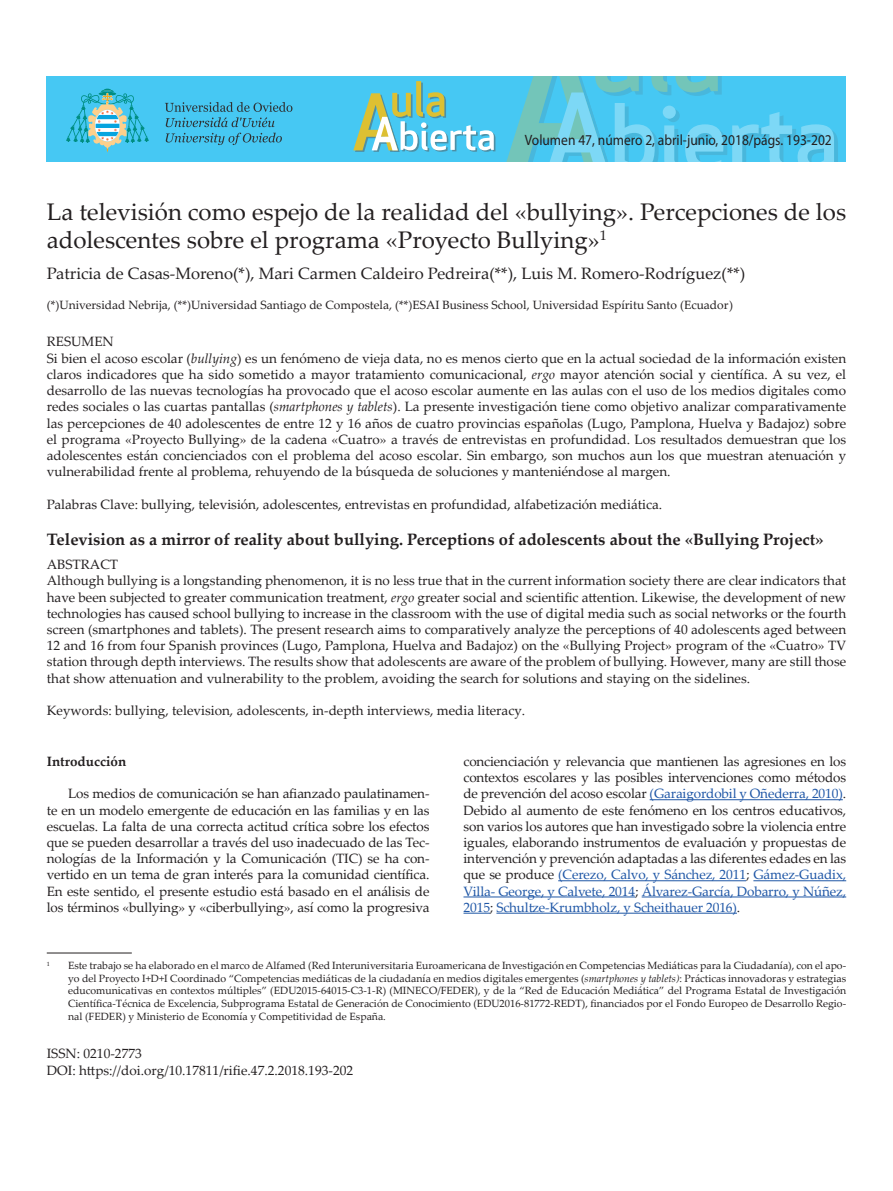
<style>
.page{position:relative;width:893px;height:1191px;background:#fff}
.page>*{position:absolute;margin:0;border:0;box-sizing:border-box;transform-origin:0 0}
.t1{font:24px/28.8px "Palatino Linotype";color:#231f20}
.t2{font:700 16.5px "Palatino Linotype";color:#231f20}
.t3{font:16.5px "Palatino Linotype";color:#231f20}
.t4{font:15px "Myriad Pro";color:#231f20;scale:.9 1}
.t5{font:13.5px/16.2px "Palatino Linotype";color:#231f20}
.t6{font:700 13.5px "Palatino Linotype";color:#231f20}
.t7{font:12px "Palatino Linotype";color:#231f20}
.t8{font:10.5px/12.6px "Palatino Linotype";color:#231f20;text-align:justify}
.t9{font:6.15px "Palatino Linotype";color:#231f20}
.s1{font-style:italic}
.s2{color:#1e56a6}
</style>
<div class="page">
<hr style="left:650px;top:799px;width:193px;height:1px;background:#1e56a6">
<hr style="left:558px;top:880px;width:188px;height:1px;background:#1e56a6">
<hr style="left:753px;top:880px;width:93px;height:1px;background:#1e56a6">
<hr style="left:463px;top:896px;width:172px;height:1px;background:#1e56a6">
<hr style="left:642px;top:896px;width:204px;height:1px;background:#1e56a6">
<svg style="left:463px;top:912px;width:27px;height:1px"></svg>
<hr style="left:496px;top:912px;width:241px;height:1px;background:#1e56a6">
<div style="left:46px;top:76px;width:800px;height:85px;background:#46c8f3"></div>
<svg style="left:507px;top:76px;width:331px;height:85px"></svg>
<svg style="left:165px;top:102px;width:127px;height:25px"></svg>
<svg style="left:166px;top:133px;width:116px;height:12px"></svg>
<svg style="left:66px;top:89px;width:83px;height:63px"></svg>
<svg style="left:353px;top:81px;width:142px;height:71px"></svg>
<hr style="left:47px;top:952px;width:85px;height:1px;background:#231f20">
<p class="t4" style="left:525px;top:131px;width:343px">Volumen 47, número 2, abril-junio, 2018/págs. 193-202</p>
<h1 class="t1" style="left:47px;top:196px;width:801px">La televisión como espejo de la realidad del «bullying». Percepciones de los adolescentes sobre el programa «Proyecto Bullying»<sup>1</sup></h1>
<p class="t3" style="left:47px;top:261px;width:700px">Patricia de Casas-Moreno(*), Mari Carmen Caldeiro Pedreira(**), Luis M. Romero-Rodríguez(**)</p>
<p class="t7" style="left:47px;top:296px;width:688px">(*)Universidad Nebrija, (**)Universidad Santiago de Compostela, (**)ESAI Business School, Universidad Espíritu Santo (Ecuador)</p>
<p class="t5" style="left:47px;top:333px;width:801px">RESUMEN<br>Si bien el acoso escolar (<span class="s1">bullying</span>) es un fenómeno de vieja data, no es menos cierto que en la actual sociedad de la información existen claros indicadores que ha sido sometido a mayor tratamiento comunicacional, <span class="s1">ergo</span> mayor atención social y científica. A su vez, el desarrollo de las nuevas tecnologías ha provocado que el acoso escolar aumente en las aulas con el uso de los medios digitales como redes sociales o las cuartas pantallas (<span class="s1">smartphones y tablets</span>). La presente investigación tiene como objetivo analizar comparativamente las percepciones de 40 adolescentes de entre 12 y 16 años de cuatro provincias españolas (Lugo, Pamplona, Huelva y Badajoz) sobre el programa «Proyecto Bullying» de la cadena «Cuatro» a través de entrevistas en profundidad. Los resultados demuestran que los adolescentes están concienciados con el problema del acoso escolar. Sin embargo, son muchos aun los que muestran atenuación y vulnerabilidad frente al problema, rehuyendo de la búsqueda de soluciones y manteniéndose al margen.</p>
<p class="t5" style="left:47px;top:495px;width:617px">Palabras Clave: bullying, televisión, adolescentes, entrevistas en profundidad, alfabetización mediática.</p>
<p class="t2" style="left:47px;top:527px;width:778px">Television as a mirror of reality about bullying. Perceptions of adolescents about the «Bullying Project»</p>
<p class="t5" style="left:47px;top:556px;width:801px">ABSTRACT<br>Although bullying is a longstanding phenomenon, it is no less true that in the current information society there are clear indicators that have been subjected to greater communication treatment, <span class="s1">ergo</span> greater social and scientific attention. Likewise, the development of new technologies has caused school bullying to increase in the classroom with the use of digital media such as social networks or the fourth screen (smartphones and tablets). The present research aims to comparatively analyze the perceptions of 40 adolescents aged between 12 and 16 from four Spanish provinces (Lugo, Pamplona, Huelva and Badajoz) on the «Bullying Project» program of the «Cuatro» TV station through depth interviews. The results show that adolescents are aware of the problem of bullying. However, many are still those that show attenuation and vulnerability to the problem, avoiding the search for solutions and staying on the sidelines.</p>
<p class="t5" style="left:47px;top:702px;width:480px">Keywords: bullying, television, adolescents, in-depth interviews, media literacy.</p>
<p class="t6" style="left:47px;top:751px;width:81px">Introducción</p>
<p class="t5" style="left:47px;top:785px;width:384px;text-align:justify;text-indent:21px">Los medios de comunicación se han afianzado paulatinamen&shy;te en un modelo emergente de educación en las familias y en las escuelas. La falta de una correcta actitud crítica sobre los efectos que se pueden desarrollar a través del uso inadecuado de las Tec&shy;nologías de la Información y la Comunicación (TIC) se ha con&shy;vertido en un tema de gran interés para la comunidad científica.<br>En este sentido, el presente estudio está basado en el análisis de los términos «bullying» y «ciberbullying», así como la progresiva</p>
<p class="t5" style="left:463px;top:752px;width:384px;text-align:justify">concienciación y relevancia que mantienen las agresiones en los contextos escolares y las posibles intervenciones como métodos de prevención del acoso escolar <span class="s2">(Garaigordobil y Oñederra, 2010)</span>.<br>Debido al aumento de este fenómeno en los centros educativos, son varios los autores que han investigado sobre la violencia entre iguales, elaborando instrumentos de evaluación y propuestas de intervención y prevención adaptadas a las diferentes edades en las que se produce <span class="s2">(Cerezo, Calvo, y Sánchez, 2011</span>; <span class="s2">Gámez-Guadix, Villa- George, y Calvete, 2014</span>; <span class="s2">Álvarez-García, Dobarro, y Núñez, 2015</span>; <span class="s2">Schultze-Krumbholz, y Scheithauer 2016)</span>.</p>
<p class="t9" style="left:47px;top:959px;width:5px">1</p>
<p class="t8" style="left:68px;top:959px;width:780px">Este trabajo se ha elaborado en el marco de Alfamed (Red Interuniversitaria Euroamericana de Investigación en Competencias Mediáticas para la Ciudadanía), con el apo&shy;yo del Proyecto I+D+I Coordinado “Competencias mediáticas de la ciudadanía en medios digitales emergentes (<span class="s1">smartphones y tablets)</span>: Prácticas innovadoras y estrategias educomunicativas en contextos múltiples” (EDU2015-64015-C3-1-R) (MINECO/FEDER), y de la “Red de Educación Mediática” del Programa Estatal de Investigación Científica-Técnica de Excelencia, Subprograma Estatal de Generación de Conocimiento (EDU2016-81772-REDT), financiados por el Fondo Europeo de Desarrollo Regio&shy;nal (FEDER) y Ministerio de Economía y Competitividad de España.</p>
<p class="t5" style="left:47px;top:1045px;width:308px">ISSN: 0210-2773<br>DOI: https://doi.org/10.17811/rifie.47.2.2018.193-202</p>
</div>
